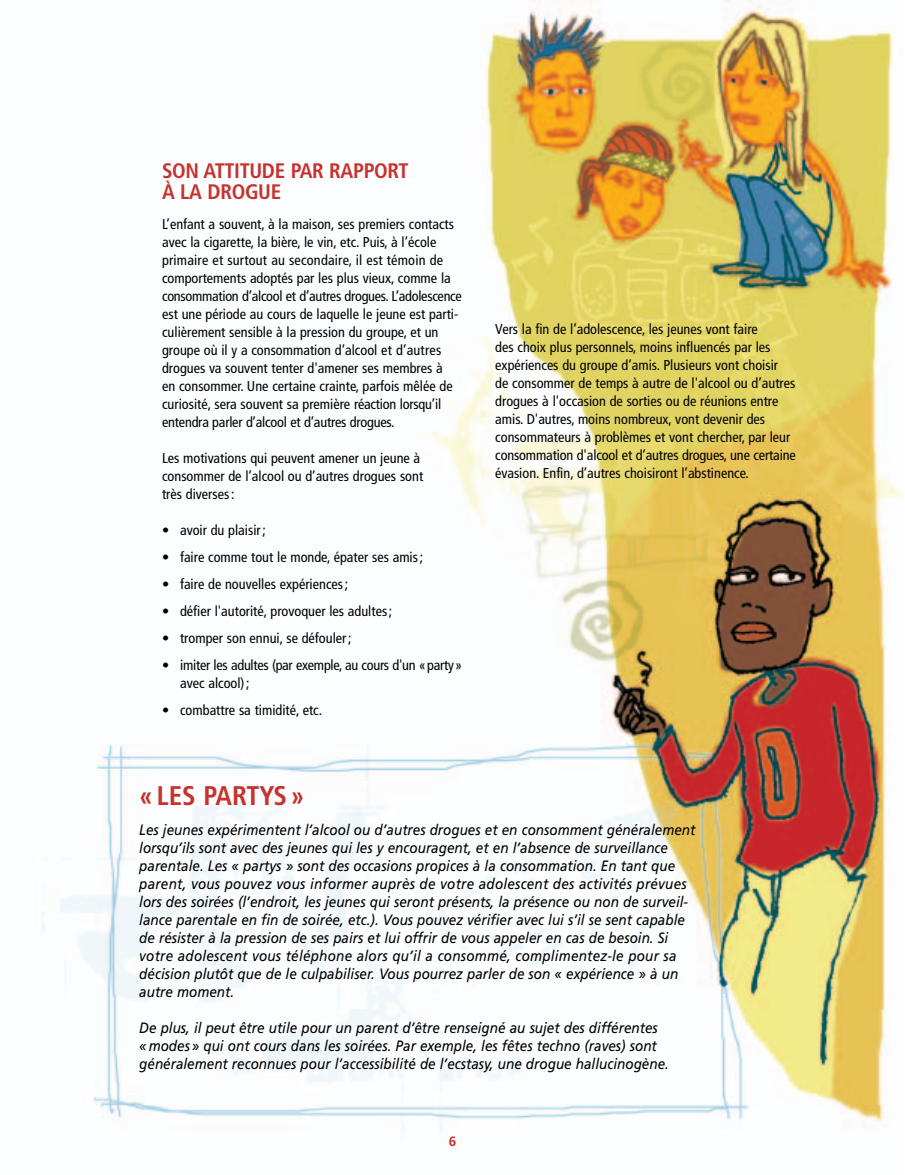
<style>
.page{position:relative;width:905px;height:1175px;background:#fff}
.page>*{position:absolute;margin:0;border:0;box-sizing:border-box;transform-origin:0 0}
.t1{font:700 condensed 27px "Frutiger";color:#c6322d}
.t2{font:700 condensed 21px/21px "Frutiger";letter-spacing:-.015em;color:#c6322d}
.t3{font:italic 15px/18px "Frutiger";color:#000;scale:.9 1}
.t4{font:condensed 14.25px/18px "Frutiger";color:#000}
.t5{font:condensed 14.25px/18px "Frutiger";letter-spacing:-.02em;color:#000}
.t6{font:700 13.5px "Frutiger";color:#c6322d}
</style>
<div class="page">
<img style="left:42px;top:0;width:861px;height:1133px">
<h2 class="t2" style="left:162px;top:162px;width:248px">SON ATTITUDE PAR RAPPORT<br>À LA DROGUE</h2>
<p class="t4" style="left:162px;top:216px;width:301px">L’enfant a souvent, à la maison, ses premiers contacts avec la cigarette, la bière, le vin, etc. Puis, à l’école primaire et surtout au secondaire, il est témoin de comportements adoptés par les plus vieux, comme la consommation d’alcool et d’autres drogues. L’adolescence est une période au cours de laquelle le jeune est parti&shy;culièrement sensible à la pression du groupe, et un groupe où il y a consommation d’alcool et d’autres drogues va souvent tenter d'amener ses membres à<br>en consommer. Une certaine crainte, parfois mêlée de curiosité, sera souvent sa première réaction lorsqu’il entendra parler d’alcool et d’autres drogues.</p>
<p class="t4" style="left:162px;top:450px;width:263px">Les motivations qui peuvent amener un jeune à consommer de l’alcool ou d’autres drogues sont très diverses :</p>
<p class="t4" style="left:162px;top:522px;width:105px">• avoir du plaisir;</p>
<p class="t4" style="left:162px;top:549px;width:262px">• faire comme tout le monde, épater ses amis ;</p>
<p class="t4" style="left:162px;top:576px;width:188px">• faire de nouvelles expériences ;</p>
<p class="t4" style="left:162px;top:603px;width:232px">• défier l'autorité, provoquer les adultes ;</p>
<p class="t4" style="left:162px;top:630px;width:191px">• tromper son ennui, se défouler ;</p>
<p class="t5" style="left:180px;top:657px;width:283px;text-indent:-18px">• imiter les adultes (par exemple, au cours d'un «party» avec alcool) ;</p>
<p class="t4" style="left:162px;top:702px;width:162px">• combattre sa timidité, etc.</p>
<p class="t4" style="left:495px;top:321px;width:302px">Vers la fin de l’adolescence, les jeunes vont faire<br>des choix plus personnels, moins influencés par les expériences du groupe d’amis. Plusieurs vont choisir<br>de consommer de temps à autre de l'alcool ou d’autres drogues à l'occasion de sorties ou de réunions entre amis. D'autres, moins nombreux, vont devenir des consommateurs à problèmes et vont chercher, par leur consommation d'alcool et d’autres drogues, une certaine évasion. Enfin, d’autres choisiront l’abstinence.</p>
<h1 class="t1" style="left:139px;top:784px;width:167px">« LES PARTYS»</h1>
<p class="t3" style="left:139px;top:821px;width:619px">Les jeunes expérimentent l’alcool ou d’autres drogues et en consomment généralement lorsqu’ils sont avec des jeunes qui les y encouragent, et en l’absence de surveillance parentale. Les « partys » sont des occasions propices à la consommation. En tant que parent, vous pouvez vous informer auprès de votre adolescent des activités prévues lors des soirées (l’endroit, les jeunes qui seront présents, la présence ou non de surveil&shy;lance parentale en fin de soirée, etc.). Vous pouvez vérifier avec lui s’il se sent capable de résister à la pression de ses pairs et lui offrir de vous appeler en cas de besoin. Si votre adolescent vous téléphone alors qu’il a consommé, complimentez-le pour sa décision plutôt que de le culpabiliser. Vous pourrez parler de son « expérience » à un autre moment.</p>
<p class="t3" style="left:139px;top:1019px;width:590px">De plus, il peut être utile pour un parent d’être renseigné au sujet des différentes « modes » qui ont cours dans les soirées. Par exemple, les fêtes techno (raves) sont généralement reconnues pour l’accessibilité de l’ecstasy, une drogue hallucinogène.</p>
<p class="t6" style="left:448px;top:1136px;width:9px">6</p>
</div>
